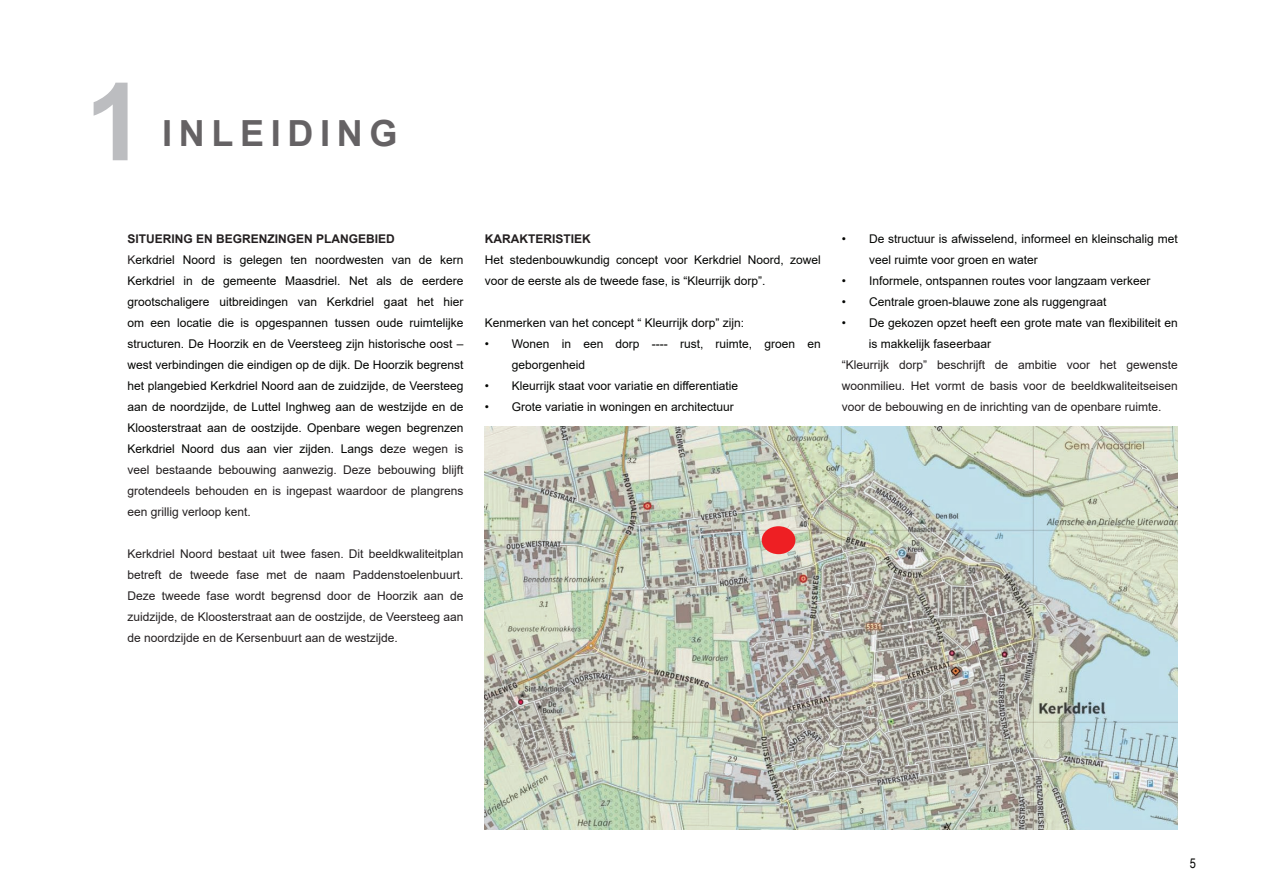
<style>
.page{position:relative;width:1263px;height:893px;background:#fff}
.page>*{position:absolute;margin:0;border:0;box-sizing:border-box;transform-origin:0 0}
.t1{font:700 108px "Arial";color:#bcbdc0}
.t2{font:700 36px "Arial";color:#656264}
.t3{font:13.5px "Arial Narrow";color:#040503}
.t4{font:12px/21px "Arial";color:#040503}
.t5{font:12px/21px "Arial";color:#231f20;text-align:justify}
.t6{font:700 12px "Arial";color:#231f20}
.s1{font-weight:700;color:#231f20}
.s2{color:#231f20}
</style>
<div class="page">
<img style="left:485px;top:427px;width:693px;height:403px">
<div style="left:762px;top:526px;width:33px;height:28px;background:#ee1f23;border-radius:50%"></div>
<h1 class="t1" style="left:85px;top:46px;width:62px">1</h1>
<h2 class="t2" style="left:162px;top:108px;width:74px">INLEIDI</h2>
<h2 class="t2" style="left:337px;top:108px;width:62px">NG</h2>
<p class="t6" style="left:128px;top:230px;width:214px">SITUERING EN BEGRENZINGEN PLANG</p>
<p class="t4" style="left:128px;top:228px;width:337px;text-indent:231px"><span class="s1">EBIED<br></span><span class="s2">K</span>erkdriel Noord is gelegen ten noordwesten van de kern Kerkdriel in de gemeente Maasdriel. Net als de eerdere grootschaligere uitbreidingen van Kerkdriel gaat het hier om een locatie die is opgespannen tussen oude ruimtelijke structuren. De Hoorzik en de Veersteeg zijn historische oost – west verbindingen die eindigen op de dijk. De Hoorzik begrenst het plangebied Kerkdriel Noord aan de zuidzijde, de Veersteeg aan de noordzijde, de Luttel Inghweg aan de westzijde en de Kloosterstraat aan de oostzijde. Openbare wegen begrenzen Kerkdriel Noord dus aan vier zijden. Langs de<span class="s2">ze wegen is veel bestaande bebouwing aanwezig. Deze bebouwing blijft grotendeels behouden en is ingepast waardoor de plangrens een grillig verloop kent.</span></p>
<p class="t5" style="left:128px;top:543px;width:337px">Kerkdriel Noord bestaat uit twee fasen. Dit beeldkwaliteitplan betreft de tweede fase met de naam Paddenstoelenbuurt.<br>Deze tweede fase wordt begrensd door de Hoorzik aan de zuidzijde, de Kloosterstraat aan de oostzijde, de Veersteeg aan de noordzijde en de Kersenbuurt aan de westzijde.</p>
<p class="t6" style="left:485px;top:230px;width:107px">KARAKTERISTIEK</p>
<p class="t4" style="left:485px;top:249px;width:337px">Het stedenbouwkundig concept voor Kerkdriel Noord, zowel voor de eerste als de tweede fase, is “Kleurrijk dorp”.</p>
<p class="t4" style="left:485px;top:312px;width:261px">Kenmerken van het concept “ Kleurrijk dorp” zijn:</p>
<p class="t4" style="left:512px;top:333px;width:310px;text-indent:-27px">• Wonen in een dorp ---- rust, ruimte, groen en geborgenheid</p>
<p class="t4" style="left:485px;top:375px;width:255px">• Kleurrijk staat voor variatie en differentiatie</p>
<p class="t4" style="left:485px;top:396px;width:251px">• Grote variatie in woningen en architectuur</p>
<p class="t4" style="left:869px;top:228px;width:310px;text-indent:-27px">• De structuur is afwisselend, informeel en kleinschalig met veel ruimte voor groen en water</p>
<p class="t4" style="left:842px;top:270px;width:310px">• Informele, ontspannen routes voor langzaam verkeer</p>
<p class="t4" style="left:842px;top:291px;width:266px">• Centrale groen-blauwe zone als ruggengraat</p>
<p class="t4" style="left:869px;top:312px;width:310px;text-indent:-27px">• De gekozen opzet heeft een grote mate van flexibiliteit en is makkelijk faseerbaar</p>
<p class="t5" style="left:842px;top:354px;width:337px">“Kleurrijk dorp” beschrijft de ambitie voor het gewenste woonmilieu. Het vormt de basis voor de beeldkwaliteitseisen voor de bebouwing en de inrichting van de openbare ruimte.</p>
<p class="t3" style="left:1190px;top:853px;width:8px">5</p>
</div>
